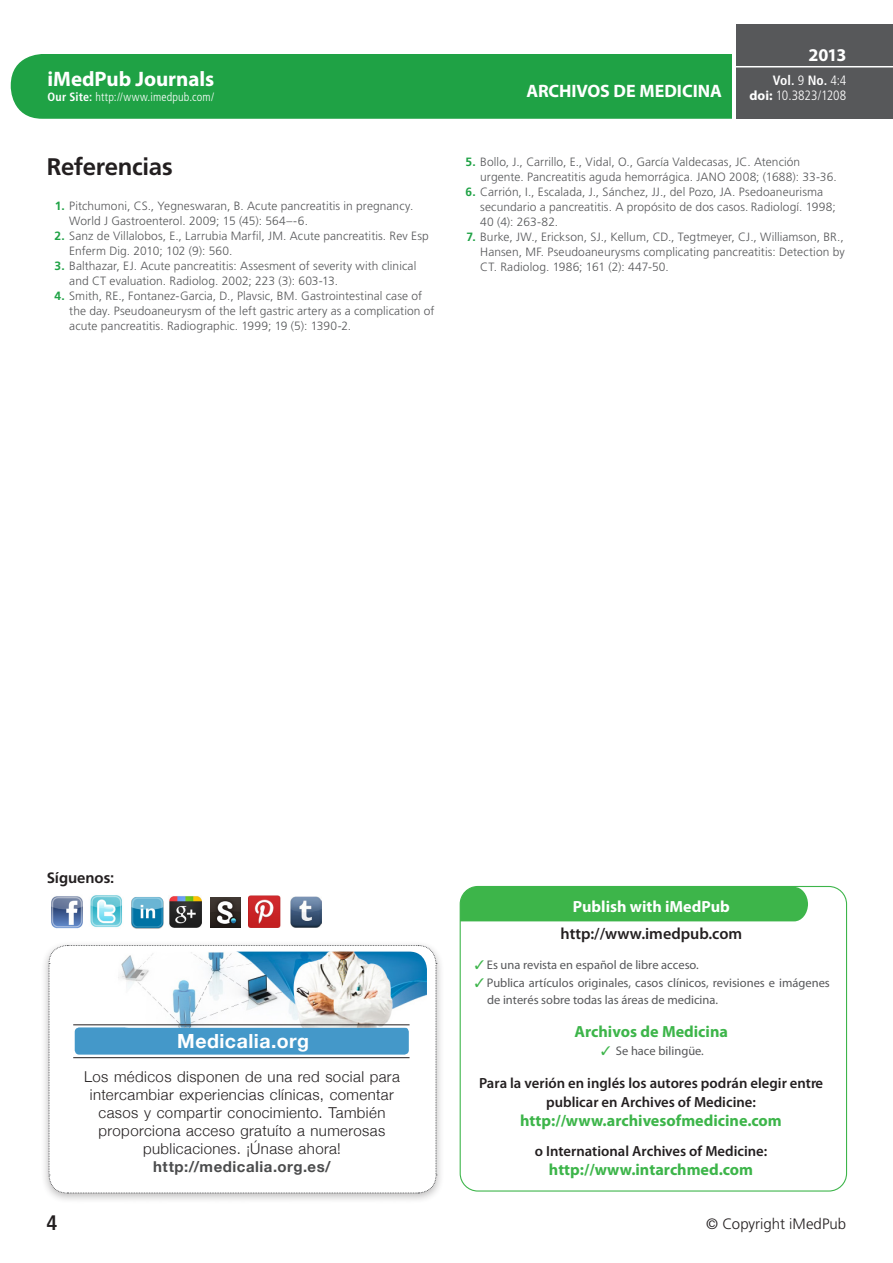
<style>
.page{position:relative;width:893px;height:1263px;background:#fff}
.page>*{position:absolute;margin:0;border:0;box-sizing:border-box;transform-origin:0 0}
._02-Subtit{font:700 24px "Frutiger LT Std";letter-spacing:-.015em;color:#231f20}
.t1{font:700 21px "Myriad Pro";letter-spacing:-.005em;color:#fff}
.t2{font:700 condensed 21px "Frutiger LT Std";color:#231f20}
._01-txt_80{font:700 19.5px "Helvetica Neue";letter-spacing:.025em;color:#fff}
.t3{font:700 18px "Myriad Pro";letter-spacing:-.005em;color:#fff}
.t4{font:700 16.2px "Myriad Pro";color:#3db54a}
.t5{font:600 16.2px/26.4px "Myriad Pro";color:#231f20;text-align:center}
._01-txt_80-2{font:300 15px/18px "Helvetica Neue";letter-spacing:.03em;color:#231f20;text-align:center}
._01-txt_80-3{font:700 15px "Helvetica Neue";letter-spacing:.035em;color:#4b4c4d}
.t6{font:300 15px "Frutiger LT Std";color:#231f20}
._01-txt_80-4{font:700 15px "Frutiger LT Std";letter-spacing:-.005em;color:#231f20}
.t7{font:600 14.7px/19px "Myriad Pro";color:#231f20;text-align:center}
.t8{font:300 condensed 13.5px/15px "Frutiger LT Std";color:#fff;text-align:right}
.t9{font:12.45px/17.7px "Myriad Pro";color:#57585a}
._07-Referencias{font:300 12px/15px "Frutiger LT Std";letter-spacing:.005em;color:#57585a}
.t10{font:300 condensed 12px "Frutiger LT Std";letter-spacing:.015em;color:#fff}
.s1{font-weight:700}
.s2{font-weight:700;color:#1fa245}
.s3{font-family:"Myriad Pro";font-weight:700;font-stretch:normal}
.s4{font-weight:700;color:#fff}
.s5{color:#3db54a}
</style>
<div class="page">
<div style="left:11px;top:54px;width:774px;height:65px;background:#1fa245;border-radius:32px"></div>
<div style="left:732px;top:0;width:6px;height:126px;background:#fff"></div>
<div style="left:736px;top:24px;width:157px;height:95px;background:#57585a"></div>
<hr style="left:736px;top:66px;width:157px;height:1px;background:#fff">
<div style="left:460px;top:887px;width:348px;height:34px;background:#3db54a"></div>
<div style="left:460px;top:886px;width:387px;height:305px;border:1px solid #3db54a;border-radius:18px"></div>
<div style="left:40px;top:940px;width:404px;height:264px;background:#231f20;opacity:.3"></div>
<svg style="left:48px;top:945px;width:389px;height:249px"></svg>
<div style="left:75px;top:1027px;width:334px;height:27px;background:#4498c9;border-radius:4px"></div>
<img style="left:51px;top:896px;width:32px;height:33px">
<img style="left:90px;top:895px;width:32px;height:33px">
<img style="left:131px;top:897px;width:33px;height:32px">
<img style="left:169px;top:896px;width:32px;height:31px">
<img style="left:211px;top:897px;width:30px;height:30px">
<img style="left:248px;top:895px;width:33px;height:33px">
<img style="left:290px;top:896px;width:31px;height:31px">
<img style="left:112px;top:951px;width:315px;height:77px">
<hr style="left:73px;top:1024px;width:337px;height:1px;background:#231f20">
<hr style="left:73px;top:1057px;width:337px;height:1px;background:#231f20">
<h2 class="t1" style="left:48px;top:65px;width:168px">iMedPub Journals</h2>
<p class="t10" style="left:48px;top:90px;width:168px"><span class="s1">Our Site:</span> http://www.imedpub.com/</p>
<p class="_02-Subtit" style="left:47px;top:153px;width:127px">Referencias</p>
<p class="_07-Referencias" style="left:69px;top:198px;width:346px;text-indent:-14px"><span class="s2">1.</span> Pitchumoni, CS., Yegneswaran, B. Acute pancreatitis in pregnancy.<br>World J Gastroenterol. 2009; 15 (45): 564–-6.</p>
<p class="_07-Referencias" style="left:69px;top:228px;width:361px;text-indent:-15px"><span class="s2">2.</span> Sanz de Villalobos, E., Larrubia Marfil, JM. Acute pancreatitis. Rev Esp<br>Enferm Dig. 2010; 102 (9): 560.</p>
<p class="_07-Referencias" style="left:69px;top:258px;width:349px;text-indent:-15px"><span class="s2">3.</span> Balthazar, EJ. Acute pancreatitis: Assesment of severity with clinical and CT evaluation. Radiolog. 2002; 223 (3): 603-13.</p>
<p class="_07-Referencias" style="left:69px;top:288px;width:367px;text-indent:-15px"><span class="s2">4.</span> Smith, RE., Fontanez-Garcia, D., Plavsic, BM. Gastrointestinal case of the day. Pseudoaneurysm of the left gastric artery as a complication of acute pancreatitis. Radiographic. 1999; 19 (5): 1390-2.</p>
<h3 class="t3" style="left:526px;top:79px;width:197px">ARCHIVOS DE MEDICINA</h3>
<h3 class="t3" style="left:808px;top:43px;width:39px">2013</h3>
<p class="t8" style="left:749px;top:73px;width:99px"><span class="s1">Vol.</span> 9 <span class="s1">No.</span> 4:4 <span class="s3">doi:</span> 10.3823/1208</p>
<p class="_07-Referencias" style="left:480px;top:155px;width:358px;text-indent:-15px"><span class="s2">5.</span> Bollo, J., Carrillo, E., Vidal, O., García Valdecasas, JC. Atención urgente. Pancreatitis aguda hemorrágica. JANO 2008; (1688): 33-36.</p>
<p class="_07-Referencias" style="left:480px;top:185px;width:357px;text-indent:-15px"><span class="s2">6.</span> Carrión, I., Escalada, J., Sánchez, JJ., del Pozo, JA. Psedoaneurisma secundario a pancreatitis. A propósito de dos casos. Radiologí. 1998;<br>40 (4): 263-82.</p>
<p class="_07-Referencias" style="left:480px;top:230px;width:366px;text-align:justify;text-indent:-14px"><span class="s2">7.</span> Burke, JW., Erickson, SJ., Kellum, CD., Tegtmeyer, CJ., Williamson, BR., Hansen, MF. Pseudoaneurysms complicating pancreatitis: Detection by CT. Radiolog. 1986; 161 (2): 447-50.</p>
<p class="_01-txt_80-4" style="left:47px;top:868px;width:69px">Síguenos:</p>
<p class="_01-txt_80" style="left:177px;top:1029px;width:133px">Medicalia.org</p>
<p class="_01-txt_80-2" style="left:84px;top:1067px;width:317px">Los médicos disponen de una red social para intercambiar experiencias clínicas, comentar casos y compartir conocimiento. También proporciona acceso gratuíto a numerosas publicaciones. ¡Únase ahora!</p>
<p class="_01-txt_80-3" style="left:153px;top:1157px;width:179px">http://medicalia.org.es/</p>
<p class="t5" style="left:560px;top:893px;width:183px"><span class="s4">Publish with iMedPub </span>http://www.imedpub.com</p>
<p class="t9" style="left:475px;top:956px;width:225px"><span class="s5">✓</span> Es una revista en español de libre acceso.</p>
<p class="t9" style="left:487px;top:973px;width:344px;text-indent:-12px"><span class="s5">✓</span> Publica artículos originales, casos clínicos, revisiones e imágenes de interés sobre todas las áreas de medicina.</p>
<p class="t4" style="left:574px;top:1021px;width:155px">Archivos de Medicina</p>
<p class="t9" style="left:601px;top:1041px;width:104px"><span class="s5">✓</span> Se hace bilingüe.</p>
<p class="t7" style="left:479px;top:1073px;width:345px">Para la verión en inglés los autores podrán elegir entre publicar en Archives of Medicine:</p>
<p class="t4" style="left:520px;top:1110px;width:263px">http://www.archivesofmedicine.com</p>
<p class="t7" style="left:535px;top:1141px;width:234px">o International Archives of Medicine:</p>
<p class="t4" style="left:549px;top:1159px;width:206px">http://www.intarchmed.com</p>
<h2 class="t2" style="left:46px;top:1210px;width:12px">4</h2>
<p class="t6" style="left:706px;top:1216px;width:141px">© Copyright iMedPub</p>
</div>
